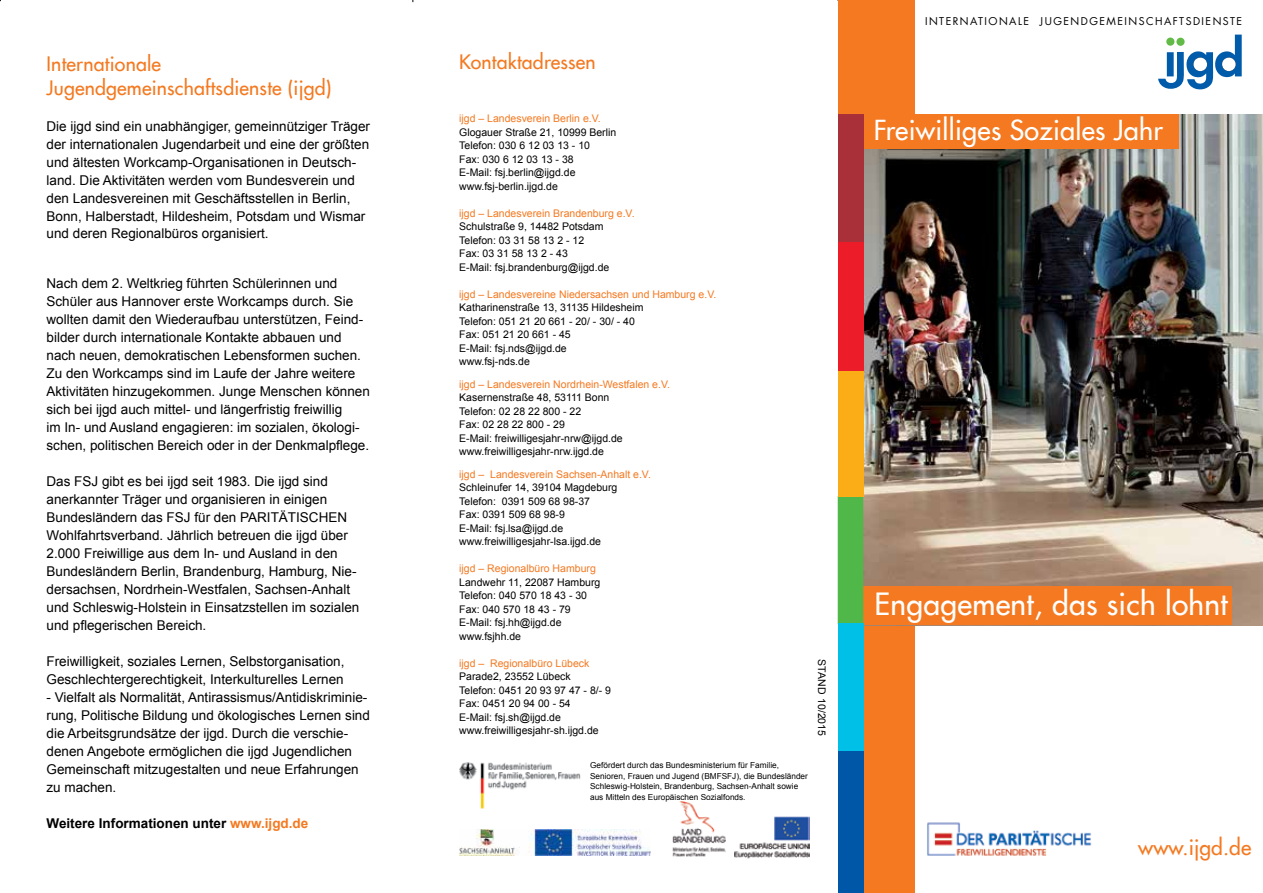
<style>
.page{position:relative;width:1263px;height:893px;background:#fff}
.page>*{position:absolute;margin:0;border:0;box-sizing:border-box;transform-origin:0 0}
.t1{font:500 30px "Futura Com";letter-spacing:.01em;color:#fff}
.t2{font:500 27px "Futura Com";letter-spacing:.01em;color:#fff}
.t3{font:500 21px "Futura Com";letter-spacing:.005em;color:#f47920}
.t4{font:500 19.5px/24px "Futura Com";letter-spacing:.01em;color:#f47920}
.t5{font:13.5px/18px "Arial";color:#000}
.t6{font:700 13.5px "Arial";color:#000}
.t7{font:10.5px/13.5px "Arial";color:#000}
.t8{font:10.5px "Arial";color:#f47920}
.t9{font:10.5px "Futura Com";letter-spacing:.14em;color:#000}
.t10{font:8.25px/10.5px "Arial";color:#000}
.s1{color:#f47920}
</style>
<div class="page">
<div style="left:838px;top:0;width:76px;height:893px;background:#f47920"></div>
<img style="left:863px;top:115px;width:400px;height:510px">
<svg style="left:1158px;top:34px;width:84px;height:56px"></svg>
<div style="left:1166px;top:38px;width:8px;height:8px;background:#62bb46;border-radius:50%"></div>
<div style="left:1176px;top:38px;width:8px;height:8px;background:#62bb46;border-radius:50%"></div>
<div style="left:862px;top:115px;width:317px;height:34px;background:#f47920"></div>
<div style="left:863px;top:587px;width:369px;height:38px;background:#f47920"></div>
<div style="left:838px;top:496px;width:25px;height:128px;background:#50b848"></div>
<div style="left:838px;top:368px;width:25px;height:128px;background:#fbad18"></div>
<div style="left:838px;top:115px;width:25px;height:128px;background:#a92f39"></div>
<div style="left:838px;top:624px;width:25px;height:128px;background:#00c0e8"></div>
<div style="left:838px;top:243px;width:25px;height:128px;background:#ed1c29"></div>
<div style="left:838px;top:751px;width:25px;height:142px;background:#0057a8"></div>
<img style="left:927px;top:822px;width:165px;height:34px">
<img style="left:459px;top:762px;width:121px;height:47px">
<img style="left:460px;top:829px;width:190px;height:26px">
<img style="left:672px;top:801px;width:54px;height:55px">
<img style="left:734px;top:816px;width:76px;height:42px">
<h3 class="t4" style="left:47px;top:50px;width:287px">Internationale<br>Jugendgemeinschaftsdienste (ijgd)</h3>
<p class="t5" style="left:47px;top:117px;width:325px">Die ijgd sind ein unabhängiger, gemeinnütziger Träger der internationalen Jugendarbeit und eine der größten und ältesten Workcamp-Organisationen in Deutsch&shy;land. Die Aktivitäten werden vom Bundesverein und den Landesvereinen mit Geschäftsstellen in Berlin, Bonn, Halberstadt, Hildesheim, Potsdam und Wismar und deren Regionalbüros organisiert.</p>
<p class="t5" style="left:47px;top:274px;width:325px">Nach dem 2. Weltkrieg führten Schülerinnen und Schüler aus Hannover erste Workcamps durch. Sie wollten damit den Wiederaufbau unterstützen, Feind&shy;bilder durch internationale Kontakte abbauen und nach neuen, demokratischen Lebensformen suchen.<br>Zu den Workcamps sind im Laufe der Jahre weitere Aktivitäten hinzugekommen. Junge Menschen können sich bei ijgd auch mittel- und längerfristig freiwillig<br>im In- und Ausland engagieren: im sozialen, ökologi&shy;schen, politischen Bereich oder in der Denkmalpflege.</p>
<p class="t5" style="left:47px;top:472px;width:314px">Das FSJ gibt es bei ijgd seit 1983. Die ijgd sind anerkannter Träger und organisieren in einigen Bundesländern das FSJ für den PARITÄTISCHEN Wohlfahrtsverband. Jährlich betreuen die ijgd über 2.000 Freiwillige aus dem In- und Ausland in den Bundesländern Berlin, Brandenburg, Hamburg, Nie&shy;dersachsen, Nordrhein-Westfalen, Sachsen-Anhalt und Schleswig-Holstein in Einsatzstellen im sozialen und pflegerischen Bereich.</p>
<p class="t5" style="left:47px;top:652px;width:299px">Freiwilligkeit, soziales Lernen, Selbstorganisation,<br>Geschlechtergerechtigkeit, Interkulturelles Lernen</p>
<p class="t5" style="left:47px;top:688px;width:325px">- Vielfalt als Normalität, Antirassismus/Antidiskriminie&shy;rung, Politische Bildung und ökologisches Lernen sind die Arbeitsgrundsätze der ijgd. Durch die verschie&shy;denen Angebote ermöglichen die ijgd Jugendlichen Gemeinschaft mitzugestalten und neue Erfahrungen zu machen.</p>
<p class="t6" style="left:47px;top:814px;width:263px">Weitere Informationen unter <span class="s1">www.ijgd.de</span></p>
<h3 class="t4" style="left:459px;top:49px;width:138px">Kontaktadressen</h3>
<p class="t8" style="left:459px;top:111px;width:143px">ijgd – Landesverein Berlin e.V.</p>
<p class="t7" style="left:459px;top:125px;width:158px">Glogauer Straße 21, 10999 Berlin<br>Telefon: 030 6 12 03 13 - 10<br>Fax: 030 6 12 03 13 - 38<br>E-Mail: fsj.berlin@ijgd.de www.fsj-berlin.ijgd.de</p>
<p class="t8" style="left:459px;top:206px;width:177px">ijgd – Landesverein Brandenburg e.V.</p>
<p class="t7" style="left:459px;top:220px;width:152px">Schulstraße 9, 14482 Potsdam<br>Telefon: 03 31 58 13 2 - 12<br>Fax: 03 31 58 13 2 - 43<br>E-Mail: fsj.brandenburg@ijgd.de</p>
<p class="t8" style="left:459px;top:287px;width:259px">ijgd – Landesvereine Niedersachsen und Hamburg e.V.</p>
<p class="t7" style="left:459px;top:301px;width:186px">Katharinenstraße 13, 31135 Hildesheim<br>Telefon: 051 21 20 661 - 20/ - 30/ - 40<br>Fax: 051 21 20 661 - 45<br>E-Mail: fsj.nds@ijgd.de<br>www.fsj-nds.de</p>
<p class="t8" style="left:459px;top:377px;width:212px">ijgd – Landesverein Nordrhein-Westfalen e.V.</p>
<p class="t7" style="left:459px;top:391px;width:165px">Kasernenstraße 48, 53111 Bonn<br>Telefon: 02 28 22 800 - 22<br>Fax: 02 28 22 800 - 29<br>E-Mail: freiwilligesjahr-nrw@ijgd.de www.freiwilligesjahr-nrw.ijgd.de</p>
<p class="t8" style="left:459px;top:467px;width:193px">ijgd – Landesverein Sachsen-Anhalt e.V.</p>
<p class="t7" style="left:459px;top:481px;width:160px">Schleinufer 14, 39104 Magdeburg<br>Telefon: 0391 509 68 98-37<br>Fax: 0391 509 68 98-9<br>E-Mail: fsj.lsa@ijgd.de www.freiwilligesjahr-lsa.ijgd.de</p>
<p class="t8" style="left:459px;top:561px;width:138px">ijgd – Regionalbüro Hamburg</p>
<p class="t7" style="left:459px;top:575px;width:143px">Landwehr 11, 22087 Hamburg<br>Telefon: 040 570 18 43 - 30<br>Fax: 040 570 18 43 - 79<br>E-Mail: fsj.hh@ijgd.de www.fsjhh.de</p>
<p class="t8" style="left:459px;top:656px;width:132px">ijgd – Regionalbüro Lübeck</p>
<p class="t7" style="left:459px;top:670px;width:153px">Parade2, 23552 Lübeck<br>Telefon: 0451 20 93 97 47 - 8/- 9<br>Fax: 0451 20 94 00 - 54<br>E-Mail: fsj.sh@ijgd.de www.freiwilligesjahr-sh.ijgd.de</p>
<p class="t7" style="left:829px;top:659px;width:79px;rotate:90deg">STAND 10/2015</p>
<p class="t10" style="left:590px;top:760px;width:219px">Gefördert durch das Bundesministerium für Familie, Senioren, Frauen und Jugend (BMFSFJ), die Bundesländer Schleswig-Holstein, Brandenburg, Sachsen-Anhalt sowie aus Mitteln des Europäischen Sozialfonds.</p>
<p class="t9" style="left:925px;top:14px;width:318px">INTERNATIONALE JUGENDGEMEINSCHAFTSDIENSTE</p>
<h2 class="t2" style="left:874px;top:110px;width:291px">Freiwilliges Soziales Jahr</h2>
<h1 class="t1" style="left:874px;top:581px;width:355px">Engagement, das sich lohnt</h1>
<h3 class="t3" style="left:1138px;top:832px;width:115px">www.ijgd.de</h3>
</div>
